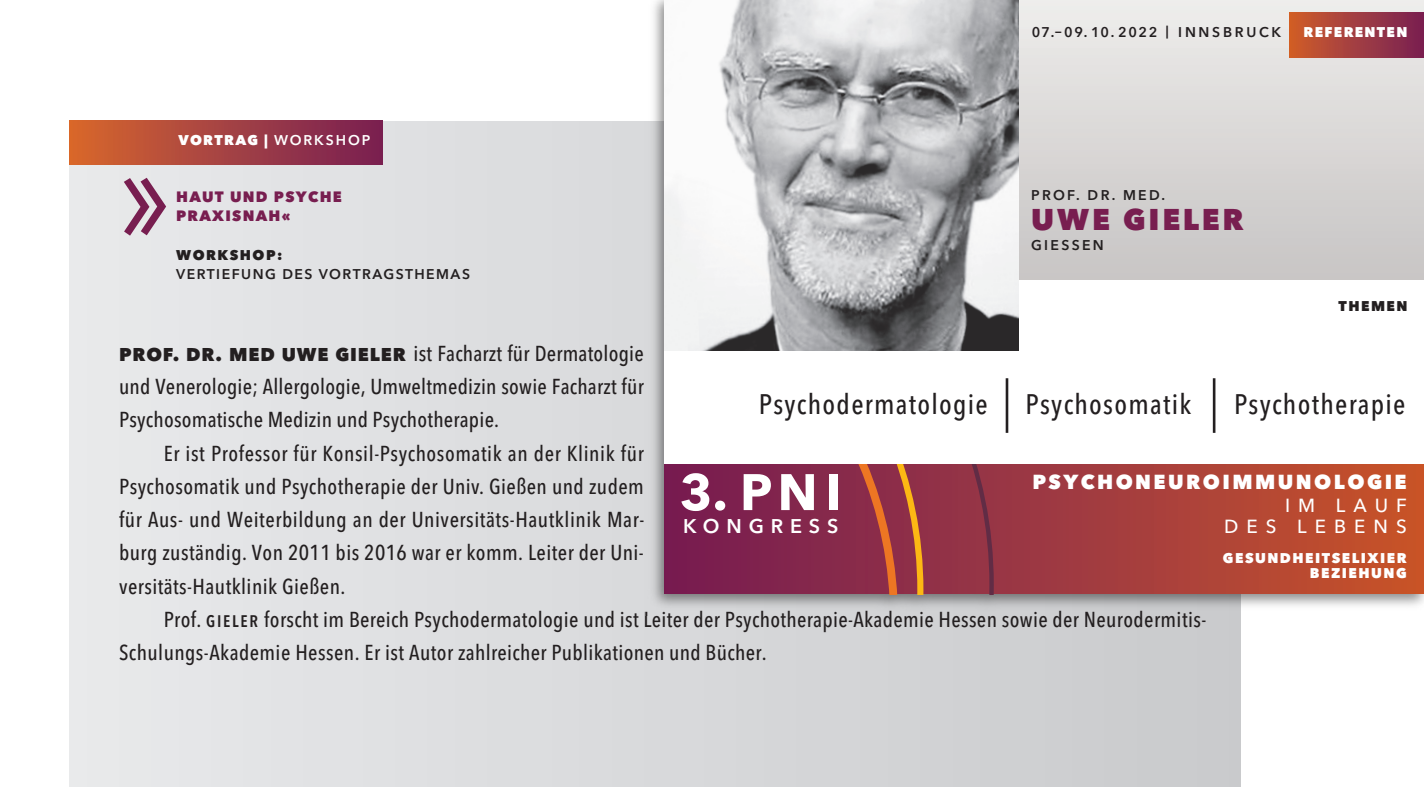
<style>
.page{position:relative;width:1424px;height:787px;background:#fff}
.page>*{position:absolute;margin:0;border:0;box-sizing:border-box;transform-origin:0 0}
.t1{font:300 141.75px "Avenir";color:#781e50}
.t2{font:700 50.75px "Avenir Next";color:#fff}
.t3{font:800 29.75px "Avenir Next";letter-spacing:.09em;color:#781e50}
.t4{font:500 28px "Avenir Next Condensed";letter-spacing:.045em;color:#231f20}
.t5{font:500 21.35px/33.2px "Avenir Next Condensed";letter-spacing:.015em;color:#231f20;text-align:justify}
.t6{font:800 20.12px "Avenir Next";letter-spacing:.12em;color:#fff}
.t7{font:600 19.6px "Avenir Next";letter-spacing:.35em;color:#fff}
.t8{font:500 18.9px/21px "Avenir Next";letter-spacing:.425em;color:#fff;text-align:right}
.t9{font:800 14.88px/19.2px "Avenir Next";letter-spacing:.085em;color:#781e50}
.t10{font:800 14px/15.8px "Avenir Next";letter-spacing:.105em;color:#fff;text-align:right}
.t11{font:600 14px "Avenir Next";letter-spacing:.105em;color:#231f20}
.t12{font:600 14px "Avenir Next";letter-spacing:.195em;color:#231f20}
.t13{font:600 14px "Avenir Next";letter-spacing:.165em;color:#231f20}
.t14{font:800 14px "Avenir Next";letter-spacing:.105em;color:#231f20}
.s1{font-weight:600}
.s2{font-family:"Fago Co Medium Caps";font-weight:400}
.s3{font-family:"Avenir Next";font-weight:800;font-size:18.38px}
.s4{font-weight:600;font-size:16.62px}
</style>
<div class="page">
<div style="left:69px;top:122px;width:1171px;height:664px;background:linear-gradient(to right,#e8e9eb,#c9cacc)"></div>
<img style="left:646px;top:0;width:778px;height:615px">
<svg style="left:1018px;top:0;width:406px;height:280px"></svg>
<svg style="left:994px;top:464px;width:430px;height:129px"></svg>
<div style="left:1289px;top:12px;width:135px;height:45px;background:linear-gradient(to right,#cf5d2a,#771f54)"></div>
<svg style="left:665px;top:464px;width:329px;height:130px"></svg>
<div style="left:665px;top:280px;width:759px;height:184px;background:#fff"></div>
<img style="left:665px;top:0;width:353px;height:350px">
<hr style="left:1213px;top:378px;width:2px;height:54px;background:#231f20">
<hr style="left:1005px;top:378px;width:3px;height:54px;background:#231f20">
<div style="left:69px;top:120px;width:313px;height:45px;background:linear-gradient(to right,#d7672e,#761e54)"></div>
<p class="t10" style="left:178px;top:132px;width:193px">VORTRAG | <span class="s1">WORKSHOP</span></p>
<h1 class="t1" style="left:130px;top:107px;width:46px">›</h1>
<p class="t9" style="left:176px;top:187px;width:167px">HAUT UND PSYCHE<br>PRAXISNAH«</p>
<p class="t14" style="left:176px;top:246px;width:108px">WORKSHOP:</p>
<p class="t11" style="left:176px;top:262px;width:295px">VERTIEFUNG DES VORTRAGSTHEMAS</p>
<p class="t12" style="left:1032px;top:20px;width:251px">07.<span class="s2">–</span>09.10.2022 <span class="s2">|</span> INNSBRUCK</p>
<p class="t10" style="left:1303px;top:24px;width:105px">REFERENTEN</p>
<p class="t13" style="left:1031px;top:183px;width:135px">PROF. DR. MED.</p>
<h3 class="t3" style="left:1031px;top:201px;width:214px">UWE GIELER</h3>
<p class="t13" style="left:1031px;top:233px;width:74px">GIESSEN</p>
<p class="t14" style="left:1338px;top:297px;width:71px">THEMEN</p>
<p class="t5" style="left:119px;top:336px;width:526px"><span class="s3">PROF. DR. MED UWE GIELER</span> ist Facharzt für Dermatologie und Venerologie; Allergologie, Umweltmedizin sowie Facharzt für Psychosomatische Medizin und Psychotherapie.</p>
<p class="t5" style="left:119px;top:436px;width:527px;text-indent:45px">Er ist Professor für Konsil-Psychosomatik an der Klinik für Psychosomatik und Psychotherapie der Univ. Gießen und zudem für Aus- und Weiterbildung an der Universitäts-Hautklinik Mar&shy;burg zuständig. Von 2011 bis 2016 war er komm. Leiter der Uni&shy;versitäts-Hautklinik Gießen.</p>
<p class="t5" style="left:119px;top:602px;width:1089px;text-indent:45px">Prof. <span class="s4">GIELER</span> forscht im Bereich Psychodermatologie und ist Leiter der Psychotherapie-Akademie Hessen sowie der Neurodermitis-<br>Schulungs-Akademie Hessen. Er ist Autor zahlreicher Publikationen und Bücher.</p>
<h3 class="t4" style="left:759px;top:387px;width:230px">Psychodermatologie</h3>
<h3 class="t4" style="left:1025px;top:387px;width:167px">Psychosomatik</h3>
<h3 class="t4" style="left:1234px;top:387px;width:173px">Psychotherapie</h3>
<h2 class="t2" style="left:680px;top:448px;width:163px">3. PNI</h2>
<p class="t7" style="left:683px;top:509px;width:157px">KONGRESS</p>
<p class="t6" style="left:1032px;top:469px;width:376px">PSYCHONEUROIMMUNOLOGIE</p>
<p class="t8" style="left:1224px;top:493px;width:184px">IM LAUF<br>DES LEBENS</p>
<p class="t10" style="left:1223px;top:549px;width:185px">GESUNDHEITSELIXIER<br>BEZIEHUNG</p>
</div>
